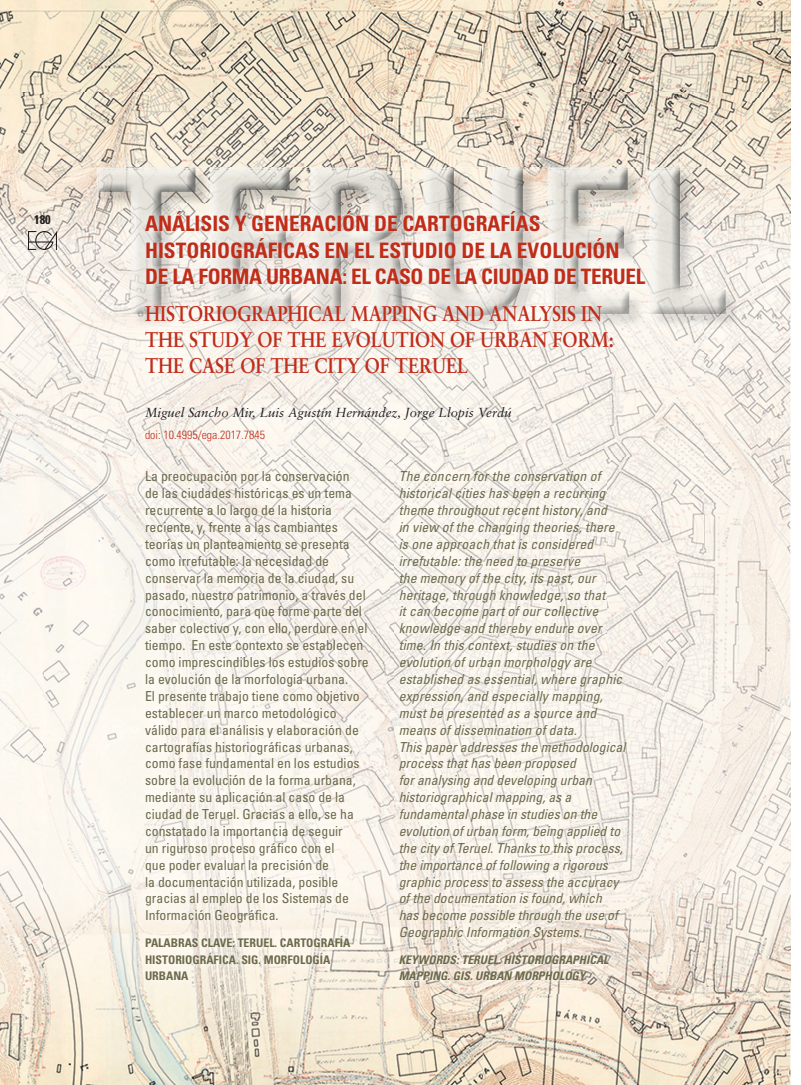
<style>
.page{position:relative;width:801px;height:1085px;background:#fff}
.page>*{position:absolute;margin:0;border:0;box-sizing:border-box;transform-origin:0 0}
.t1{font:700 condensed 21.25px/26.2px "Univers";color:#c02d19}
.t2{font:700 21.25px/26.2px "Sabon";color:#c02d19;scale:.85 1}
.t3{font:italic condensed 13.75px/16.9px "Univers";letter-spacing:.01em;color:#6d6a4a}
.t4{font:condensed 13.75px/16.9px "Univers";color:#6d6a4a}
.t5{font:italic 13.12px "Sabon";color:#231f20}
.t6{font:700 condensed 12.5px "Univers";color:#231f20}
.t7{font:700 condensed 11.88px/16.2px "Univers";color:#6d6a4a}
.t8{font:italic 700 condensed 11.88px/16.2px "Univers";color:#6d6a4a}
.t9{font:300 condensed 11.88px "Univers";color:#c02d19}
</style>
<div class="page">
<img style="left:0;top:244px;width:44px;height:649px">
<img style="left:44px;top:204px;width:54px;height:689px">
<img style="left:0;top:893px;width:132px;height:191px">
<img style="left:132px;top:986px;width:658px;height:98px">
<img style="left:0;top:97px;width:44px;height:147px">
<img style="left:44px;top:97px;width:351px;height:107px">
<img style="left:395px;top:97px;width:395px;height:72px">
<img style="left:0;top:0;width:790px;height:97px">
<img style="left:790px;top:169px;width:1px;height:817px">
<img style="left:704px;top:244px;width:86px;height:649px">
<img style="left:98px;top:316px;width:43px;height:577px">
<img style="left:661px;top:316px;width:43px;height:577px">
<img style="left:141px;top:456px;width:476px;height:6px">
<img style="left:617px;top:456px;width:44px;height:437px">
<img style="left:98px;top:893px;width:39px;height:93px">
<img style="left:393px;top:893px;width:397px;height:93px">
<img style="left:726px;top:169px;width:64px;height:75px">
<img style="left:97px;top:206px;width:1px;height:110px">
<img style="left:97px;top:167px;width:629px;height:39px">
<img style="left:677px;top:244px;width:49px;height:72px">
<img style="left:98px;top:244px;width:39px;height:72px">
<img style="left:98px;top:169px;width:628px;height:38px">
<img style="left:677px;top:207px;width:49px;height:37px">
<img style="left:98px;top:207px;width:39px;height:37px">
<img style="left:29px;top:231px;width:27px;height:18px">
<img style="left:137px;top:986px;width:514px;height:7px">
<img style="left:137px;top:462px;width:256px;height:524px">
<img style="left:391px;top:462px;width:217px;height:173px">
<img style="left:608px;top:462px;width:43px;height:431px">
<img style="left:393px;top:634px;width:215px;height:259px">
<svg style="left:391px;top:986px;width:2px;height:7px"></svg>
<img style="left:137px;top:316px;width:540px;height:140px">
<img style="left:137px;top:244px;width:540px;height:72px">
<img style="left:137px;top:203px;width:540px;height:41px">
<p class="t6" style="left:34px;top:212px;width:18px">180</p>
<h1 class="t1" style="left:145px;top:210px;width:502px">ANÁLISIS Y GENERACIÓN DE CARTOGRAFÍAS<br>HISTORIOGRÁFICAS EN EL ESTUDIO DE LA EVOLUCIÓN<br>DE LA FORMA URBANA: EL CASO DE LA CIUDAD DE TERUEL</h1>
<h1 class="t2" style="left:145px;top:300px;width:553px">HISTORIOGRAPHICAL MAPPING AND ANALYSIS IN<br>THE STUDY OF THE EVOLUTION OF URBAN FORM:<br>THE CASE OF THE CITY OF TERUEL</h1>
<p class="t5" style="left:145px;top:404px;width:368px">Miguel Sancho Mir, Luis Agustín Hernández, Jorge Llopis Verdú</p>
<p class="t9" style="left:145px;top:427px;width:121px">doi: 10.4995/ega.2017.7845</p>
<p class="t4" style="left:145px;top:468px;width:225px">La preocupación por la conservación<br>de las ciudades históricas es un tema recurrente a lo largo de la historia reciente, y, frente a las cambiantes teorías un planteamiento se presenta como irrefutable: la necesidad de conservar la memoria de la ciudad, su pasado, nuestro patrimonio, a través del conocimiento, para que forme parte del saber colectivo y, con ello, perdure en el tiempo. En este contexto se establecen como imprescindibles los estudios sobre la evolución de la morfología urbana.<br>El presente trabajo tiene como objetivo establecer un marco metodológico válido para el análisis y elaboración de cartografías historiográficas urbanas, como fase fundamental en los estudios sobre la evolución de la forma urbana, mediante su aplicación al caso de la ciudad de Teruel. Gracias a ello, se ha constatado la importancia de seguir<br>un riguroso proceso gráfico con el<br>que poder evaluar la precisión de<br>la documentación utilizada, posible gracias al empleo de los Sistemas de Información Geográfica.</p>
<p class="t7" style="left:145px;top:934px;width:207px">PALABRAS CLAVE: TERUEL. CARTOGRAFÍA<br>HISTORIOGRÁFICA. SIG. MORFOLOGÍA<br>URBANA</p>
<p class="t3" style="left:399px;top:468px;width:228px">The concern for the conservation of historical cities has been a recurring theme throughout recent history, and<br>in view of the changing theories, there is one approach that is considered irrefutable: the need to preserve<br>the memory of the city, its past, our heritage, through knowledge, so that<br>it can become part of our collective knowledge and thereby endure over time. In this context, studies on the evolution of urban morphology are established as essential, where graphic expression, and especially mapping, must be presented as a source and means of dissemination of data.<br>This paper addresses the methodological process that has been proposed<br>for analysing and developing urban historiographical mapping, as a fundamental phase in studies on the evolution of urban form, being applied to the city of Teruel. Thanks to this process, the importance of following a rigorous graphic process to assess the accuracy of the documentation is found, which<br>has become possible through the use of Geographic Information Systems.</p>
<p class="t8" style="left:399px;top:951px;width:211px">KEYWORDS: TERUEL. HISTORIOGRAPHICAL<br>MAPPING. GIS. URBAN MORPHOLOGY</p>
</div>
